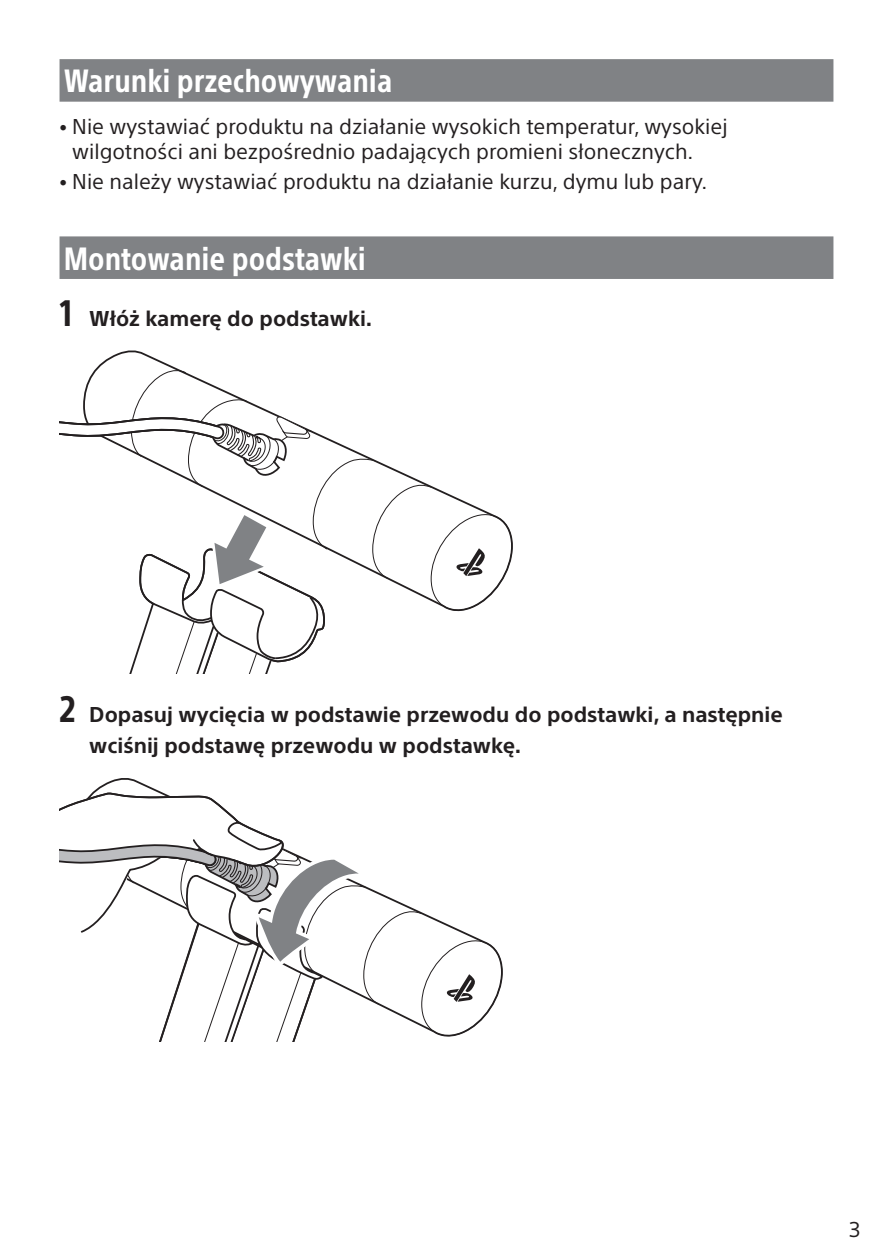
<style>
.page{position:relative;width:893px;height:1259px;background:#fff}
.page>*{position:absolute;margin:0;border:0;box-sizing:border-box;transform-origin:0 0}
.t1{font:700 condensed 31.5px "SST";color:#fff}
.t2{font:21px/25.5px "SST";color:#231f20}
.t3{font:700 21px/31.5px "SST";color:#231f20}
.s1{font-family:"Sony Font Unicode";font-size:13.5px}
.s2{font-stretch:condensed;font-size:36px}
</style>
<div class="page">
<div style="left:60px;top:59px;width:773px;height:43px;background:#808285"></div>
<div style="left:60px;top:236px;width:773px;height:43px;background:#808285"></div>
<svg style="left:60px;top:368px;width:453px;height:305px"></svg>
<svg style="left:60px;top:790px;width:443px;height:251px"></svg>
<h1 class="t1" style="left:64px;top:62px;width:330px">Warunki przechowywania</h1>
<p class="t2" style="left:72px;top:113px;width:657px;text-indent:-13px"><span class="s1">ˎ</span> Nie wystawiać produktu na działanie wysokich temperatur, wysokiej wilgotności ani bezpośrednio padających promieni słonecznych.</p>
<p class="t2" style="left:60px;top:169px;width:649px"><span class="s1">ˎ</span> Nie należy wystawiać produktu na działanie kurzu, dymu lub pary.</p>
<h1 class="t1" style="left:64px;top:240px;width:304px">Montowanie podstawki</h1>
<p class="t3" style="left:60px;top:302px;width:314px"><span class="s2">1</span> Włóż kamerę do podstawki.</p>
<p class="t3" style="left:89px;top:698px;width:695px;text-indent:-30px"><span class="s2">2</span> Dopasuj wycięcia w podstawie przewodu do podstawki, a następnie wciśnij podstawę przewodu w podstawkę.</p>
<p class="t2" style="left:849px;top:1216px;width:13px">3</p>
</div>
